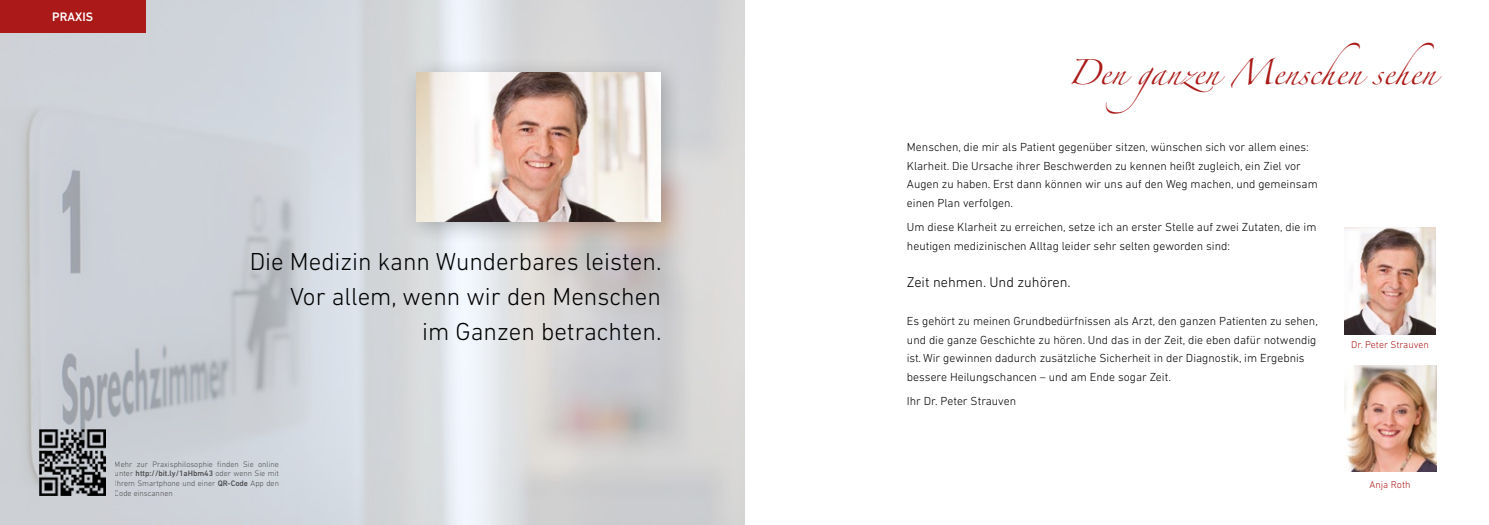
<style>
.page{position:relative;width:1489px;height:525px;background:#fff}
.page>*{position:absolute;margin:0;border:0;box-sizing:border-box;transform-origin:0 0}
.t1{font:300 25px/35px "DIN Next LT Pro";color:#000;text-align:right}
.t2{font:22.5px "Zapfino";color:#ab1a18}
.t3{font:300 14.38px "DIN Next LT Pro";color:#000}
.t4{font:500 12.5px "DIN Next LT Pro";color:#fff}
.t5{font:300 11.88px/18.8px "DIN Next LT Pro";color:#000}
.t6{font:300 10px "DIN Next LT Pro";color:#ab1a18}
.t7{font:300 8px/9.6px "DIN Next LT Pro";color:#5f5e5e;text-align:justify}
.s1{font-weight:500}
</style>
<div class="page">
<img style="left:0;top:0;width:744px;height:524px">
<div style="left:400px;top:56px;width:284px;height:189px;background:#000;opacity:.25"></div>
<img style="left:417px;top:73px;width:244px;height:149px">
<img style="left:1344px;top:227px;width:91px;height:107px">
<img style="left:1344px;top:365px;width:92px;height:106px">
<img style="left:40px;top:429px;width:65px;height:66px">
<div style="left:0;top:0;width:145px;height:33px;background:#ab1a18"></div>
<p class="t4" style="left:47px;top:4px;width:42px">PRAXIS</p>
<p class="t4" style="left:52px;top:10px;width:42px">PRAXIS</p>
<h1 class="t1" style="left:250px;top:243px;width:413px">Die Medizin kann Wunderbares leisten.<br>Vor allem, wenn wir den Menschen<br>im Ganzen betrachten.</h1>
<p class="t7" style="left:115px;top:458px;width:166px">Mehr zur Praxisphilosophie finden Sie online unter <span class="s1">http://bit.ly/1aHbm43</span> oder wenn Sie mit Ihrem Smartphone und einer <span class="s1">QR-Code</span> App den Code einscannen</p>
<h2 class="t2" style="left:1067px;top:63px;width:369px">Den ganzen Menschen sehen</h2>
<p class="t5" style="left:906px;top:137px;width:412px">Menschen, die mir als Patient gegenüber sitzen, wünschen sich vor allem eines:<br>Klarheit. Die Ursache ihrer Beschwerden zu kennen heißt zugleich, ein Ziel vor Augen zu haben. Erst dann können wir uns auf den Weg machen, und gemeinsam einen Plan verfolgen.</p>
<p class="t5" style="left:906px;top:217px;width:411px">Um diese Klarheit zu erreichen, setze ich an erster Stelle auf zwei Zutaten, die im heutigen medizinischen Alltag leider sehr selten geworden sind:</p>
<p class="t3" style="left:906px;top:274px;width:165px">Zeit nehmen. Und zuhören.</p>
<p class="t5" style="left:906px;top:311px;width:412px">Es gehört zu meinen Grundbedürfnissen als Arzt, den ganzen Patienten zu sehen, und die ganze Geschichte zu hören. Und das in der Zeit, die eben dafür notwendig ist. Wir gewinnen dadurch zusätzliche Sicherheit in der Diagnostik, im Ergebnis bessere Heilungschancen – und am Ende sogar Zeit.</p>
<p class="t5" style="left:906px;top:391px;width:111px">Ihr Dr. Peter Strauven</p>
<p class="t6" style="left:1350px;top:339px;width:79px">Dr. Peter Strauven</p>
<p class="t6" style="left:1369px;top:478px;width:43px">Anja Roth</p>
</div>
